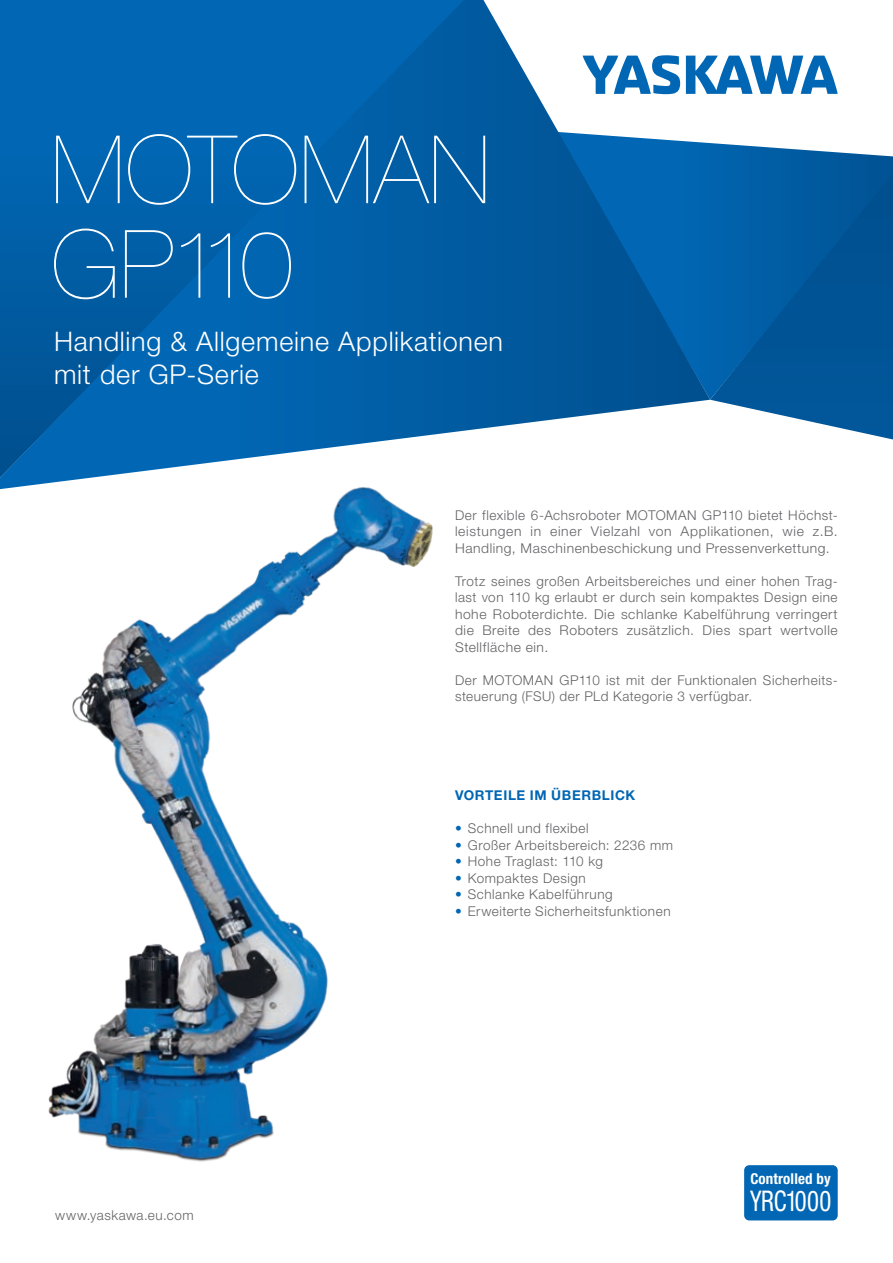
<style>
.page{position:relative;width:893px;height:1263px;background:#fff}
.page>*{position:absolute;margin:0;border:0;box-sizing:border-box;transform-origin:0 0}
.t1{font:200 94.5px/94.5px "Helvetica Neue LT Pro";letter-spacing:-.02em;color:#fff}
.t2{font:condensed 28.5px "Helvetica Neue LT Pro";letter-spacing:-.01em;color:#fff;scale:.87 1}
.t3{font:300 27px/33px "Helvetica Neue LT Pro";letter-spacing:.025em;color:#fff}
.t4{font:700 condensed 15px "Helvetica Neue LT Pro";letter-spacing:.01em;color:#fff}
.t5{font:300 13.5px/16.5px "Helvetica Neue LT Pro";letter-spacing:.04em;color:#636366;text-align:justify}
.t6{font:700 13.5px "Helvetica Neue LT Pro";letter-spacing:.045em;color:#0166b3}
.s1{color:#0166b3}
</style>
<div class="page">
<svg style="left:712px;top:400px;width:181px;height:39px"></svg>
<svg style="left:710px;top:156px;width:183px;height:244px;background:#00589d"></svg>
<svg style="left:0;top:0;width:710px;height:489px;background:#176eb0"></svg>
<div style="left:744px;top:1165px;width:94px;height:55px;background:#0166b3;border-radius:5px"></div>
<img style="left:30px;top:478px;width:419px;height:684px">
<svg style="left:483px;top:0;width:404px;height:156px"></svg>
<svg style="left:583px;top:55px;width:97px;height:39px"></svg>
<svg style="left:686px;top:56px;width:152px;height:38px"></svg>
<h1 class="t1" style="left:51px;top:122px;width:441px">MOTOMAN<br>GP110</h1>
<h3 class="t3" style="left:54px;top:324px;width:451px">Handling &amp; Allgemeine Applikationen mit der GP-Serie</h3>
<p class="t5" style="left:455px;top:507px;width:384px">Der flexible 6-Achsroboter MOTOMAN GP110 bietet Höchst&shy;leistungen in einer Vielzahl von Applikationen, wie z.B.<br>Handling, Maschinenbeschickung und Pressenverkettung.</p>
<p class="t5" style="left:455px;top:573px;width:384px">Trotz seines großen Arbeitsbereiches und einer hohen Trag&shy;last von 110 kg erlaubt er durch sein kompaktes Design eine hohe Roboterdichte. Die schlanke Kabelführung verringert die Breite des Roboters zusätzlich. Dies spart wertvolle Stellfläche ein.</p>
<p class="t5" style="left:455px;top:672px;width:384px">Der MOTOMAN GP110 ist mit der Funktionalen Sicherheits&shy;steuerung (FSU) der PLd Kategorie 3 verfügbar.</p>
<p class="t5" style="left:55px;top:1207px;width:140px">www.yaskawa.eu.com</p>
<p class="t6" style="left:455px;top:787px;width:182px">VORTEILE IM ÜBERBLICK</p>
<p class="t5" style="left:455px;top:820px;width:135px"><span class="s1">•</span> Schnell und flexibel</p>
<p class="t5" style="left:455px;top:837px;width:220px"><span class="s1">•</span> Großer Arbeitsbereich: 2236 mm</p>
<p class="t5" style="left:455px;top:853px;width:149px"><span class="s1">•</span> Hohe Traglast: 110 kg</p>
<p class="t5" style="left:455px;top:870px;width:132px"><span class="s1">•</span> Kompaktes Design</p>
<p class="t5" style="left:455px;top:886px;width:159px"><span class="s1">•</span> Schlanke Kabelführung</p>
<p class="t5" style="left:455px;top:903px;width:217px"><span class="s1">•</span> Erweiterte Sicherheitsfunktionen</p>
<p class="t4" style="left:750px;top:1170px;width:82px">Controlled by</p>
<h2 class="t2" style="left:750px;top:1185px;width:95px">YRC1000</h2>
</div>
